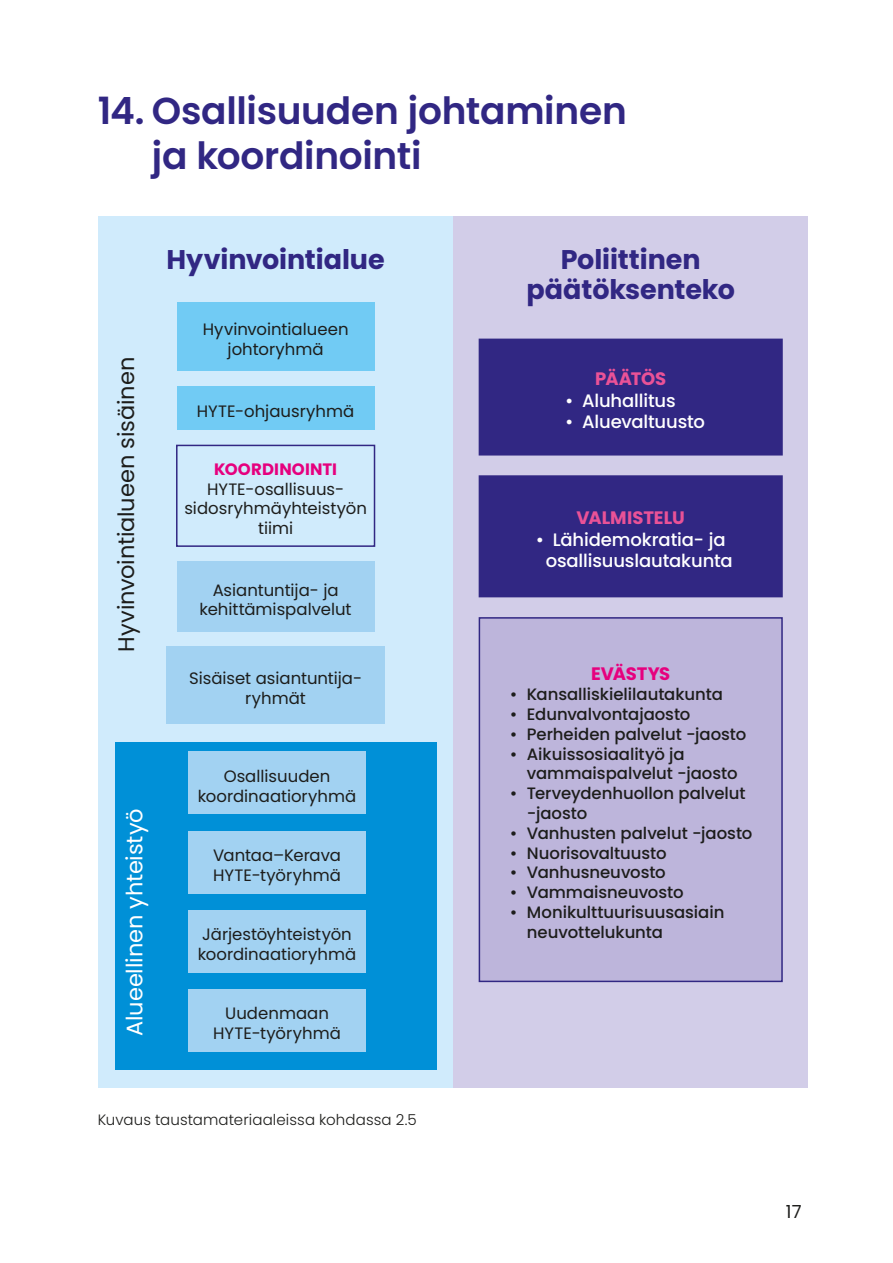
<style>
.page{position:relative;width:893px;height:1263px;background:#fff}
.page>*{position:absolute;margin:0;border:0;box-sizing:border-box;transform-origin:0 0}
.Otsikko_1{font:600 37.5px/45px "Poppins";letter-spacing:-.01em;color:#312783}
.Ingressi_13_20{font:700 27px/30px "Poppins";letter-spacing:-.005em;color:#312783;text-align:center}
.Ingressi_13_20-2{font:22.5px "Poppins";letter-spacing:-.005em;color:#1d1d1b}
.Ingressi_13_20-3{font:22.5px "Poppins";letter-spacing:-.005em;color:#fff}
.t1{font:500 18px/21.6px "Poppins";letter-spacing:-.01em;color:#fff;text-align:center}
.Ingressi_13_20-4{font:700 18px "Poppins";letter-spacing:-.01em;color:#ea5297}
.Ingressi_13_20-5{font:700 18px "Poppins";letter-spacing:-.015em;color:#e6007e}
.t2{font:18px "Poppins";color:#1d1d1b}
.Ingressi_13_20-6{font:16.5px/19.8px "Poppins";color:#1d1d1b;text-align:center}
.t3{font:500 16.5px/19.8px "Poppins";letter-spacing:-.005em;color:#1d1d1b}
.Ingressi_13_20-7{font:700 16.5px "Poppins";letter-spacing:.01em;color:#e6007e}
.Leipis_11_16_5_SU{font:300 15px "Poppins";letter-spacing:.01em;color:#1d1d1b}
</style>
<div class="page">
<div style="left:98px;top:216px;width:355px;height:871px;background:#d0ebfc"></div>
<div style="left:177px;top:302px;width:197px;height:69px;background:#71cbf4"></div>
<div style="left:176px;top:445px;width:199px;height:102px;border:2px solid #312783"></div>
<div style="left:177px;top:386px;width:197px;height:44px;background:#71cbf4"></div>
<div style="left:177px;top:562px;width:197px;height:70px;background:#a2d2f2"></div>
<div style="left:166px;top:647px;width:219px;height:77px;background:#a2d2f2"></div>
<div style="left:454px;top:216px;width:354px;height:871px;background:#d2cde8"></div>
<div style="left:479px;top:618px;width:303px;height:363px;background:#bdb5db"></div>
<div style="left:479px;top:617px;width:304px;height:365px;border:2px solid #312783"></div>
<div style="left:479px;top:476px;width:303px;height:121px;background:#312783"></div>
<div style="left:479px;top:475px;width:304px;height:122px;border:2px solid #312783"></div>
<div style="left:479px;top:339px;width:303px;height:116px;background:#312783"></div>
<div style="left:115px;top:742px;width:321px;height:328px;background:#0090d7"></div>
<div style="left:188px;top:752px;width:178px;height:62px;background:#a2d2f2"></div>
<div style="left:188px;top:831px;width:178px;height:62px;background:#a2d2f2"></div>
<div style="left:188px;top:910px;width:178px;height:62px;background:#a2d2f2"></div>
<div style="left:188px;top:989px;width:178px;height:62px;background:#a2d2f2"></div>
<h1 class="Otsikko_1" style="left:152px;top:89px;width:477px;text-indent:-54px">14. Osallisuuden johtaminen ja koordinointi</h1>
<p class="Ingressi_13_20-2" style="left:113px;top:652px;width:296px;rotate:-90deg">Hyvinvointialueen sisäinen</p>
<p class="Ingressi_13_20-3" style="left:122px;top:1036px;width:229px;rotate:-90deg">Alueellinen yhteistyö</p>
<p class="Ingressi_13_20" style="left:167px;top:245px;width:220px">Hyvinvointialue</p>
<p class="Ingressi_13_20-6" style="left:203px;top:320px;width:147px">Hyvinvointialueen johtoryhmä</p>
<p class="Ingressi_13_20-6" style="left:197px;top:401px;width:159px">HYTE-ohjausryhmä</p>
<p class="Ingressi_13_20-7" style="left:214px;top:459px;width:125px">KOORDINOINTI</p>
<p class="Ingressi_13_20-6" style="left:184px;top:479px;width:184px">HYTE-osallisuus&shy;sidosryhmäyhteistyön tiimi</p>
<p class="Ingressi_13_20-6" style="left:200px;top:580px;width:153px">Asiantuntija- ja kehittämispalvelut</p>
<p class="Ingressi_13_20" style="left:526px;top:245px;width:210px">Poliittinen päätöksenteko</p>
<p class="Ingressi_13_20-4" style="left:595px;top:368px;width:73px">PÄÄTÖS</p>
<p class="t1" style="left:565px;top:389px;width:112px">• Aluhallitus</p>
<p class="t1" style="left:565px;top:411px;width:141px">• Aluevaltuusto</p>
<p class="Ingressi_13_20-4" style="left:577px;top:507px;width:110px">VALMISTELU</p>
<p class="t1" style="left:536px;top:529px;width:198px">• Lähidemokratia- ja osallisuuslautakunta</p>
<p class="Ingressi_13_20-6" style="left:189px;top:669px;width:175px">Sisäiset asiantuntija&shy;ryhmät</p>
<p class="Ingressi_13_20-5" style="left:591px;top:664px;width:81px">EVÄSTYS</p>
<p class="t3" style="left:510px;top:684px;width:214px">• Kansalliskielilautakunta</p>
<p class="t3" style="left:510px;top:704px;width:182px">• Edunvalvontajaosto</p>
<p class="t3" style="left:510px;top:724px;width:238px">• Perheiden palvelut -jaosto</p>
<p class="t3" style="left:527px;top:744px;width:212px;text-indent:-17px">• Aikuissosiaalityö ja vammaispalvelut -jaosto</p>
<p class="t3" style="left:527px;top:783px;width:220px;text-indent:-17px">• Terveydenhuollon palvelut -jaosto</p>
<p class="t3" style="left:510px;top:823px;width:244px">• Vanhusten palvelut -jaosto</p>
<p class="t3" style="left:510px;top:843px;width:158px">• Nuorisovaltuusto</p>
<p class="t3" style="left:510px;top:863px;width:157px">• Vanhusneuvosto</p>
<p class="t3" style="left:510px;top:882px;width:175px">• Vammaisneuvosto</p>
<p class="t3" style="left:527px;top:902px;width:199px;text-indent:-17px">• Monikulttuurisuusasiain neuvottelukunta</p>
<p class="Ingressi_13_20-6" style="left:198px;top:766px;width:160px">Osallisuuden koordinaatioryhmä</p>
<p class="Ingressi_13_20-6" style="left:213px;top:845px;width:129px;text-align:left">Vantaa–Kerava<br>HYTE-työryhmä</p>
<p class="Ingressi_13_20-6" style="left:198px;top:924px;width:160px;text-align:left">Järjestöyhteistyön koordinaatioryhmä</p>
<p class="Ingressi_13_20-6" style="left:213px;top:1003px;width:129px">Uudenmaan<br>HYTE-työryhmä</p>
<p class="Leipis_11_16_5_SU" style="left:98px;top:1111px;width:320px">Kuvaus taustamateriaaleissa kohdassa 2.5</p>
<p class="t2" style="left:786px;top:1201px;width:17px">17</p>
</div>
